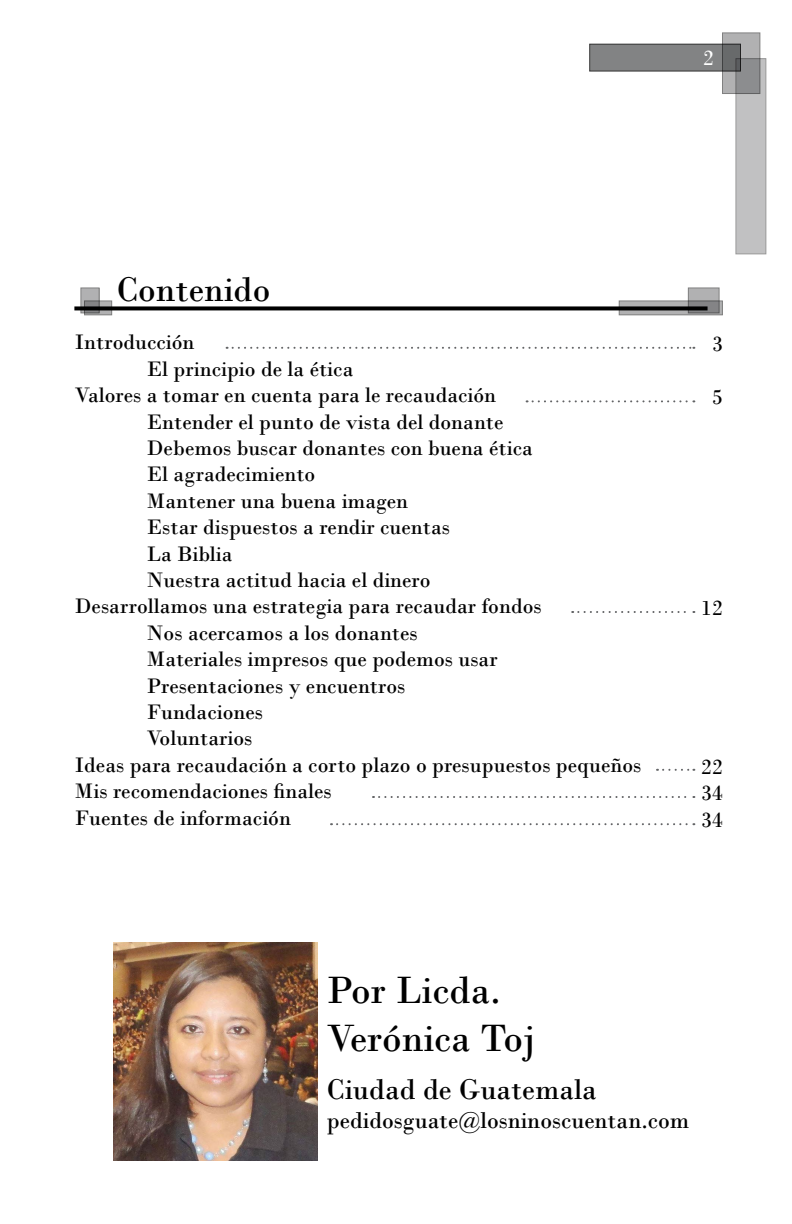
<style>
.page{position:relative;width:792px;height:1224px;background:#fff}
.page>*{position:absolute;margin:0;border:0;box-sizing:border-box;transform-origin:0 0}
.t1{font:40px/48px "Bodoni";color:#000}
.t2{font:36px "Bodoni";color:#000}
.t3{font:30px "Bodoni";color:#000}
.t4{font:24px "Bodoni";color:#000}
.t5{font:22px/26.4px "Bodoni";color:#000;text-align:justify}
.t6{font:22px "Bodoni";color:#fff}
</style>
<div class="page">
<div style="left:590px;top:44px;width:150px;height:27px;background:#828384"></div>
<div style="left:736px;top:59px;width:30px;height:195px;background:#c1c1c2"></div>
<svg style="left:724px;top:34px;width:34px;height:58px;background:#8e8f91"></svg>
<svg style="left:74px;top:306px;width:545px;height:4px;background:#1c1c1c"></svg>
<svg style="left:621px;top:302px;width:100px;height:11px"></svg>
<svg style="left:690px;top:289px;width:28px;height:22px"></svg>
<svg style="left:81px;top:288px;width:18px;height:25px"></svg>
<svg style="left:86px;top:302px;width:24px;height:11px"></svg>
<svg style="left:227px;top:347px;width:467px;height:2px"></svg>
<svg style="left:527px;top:400px;width:167px;height:2px"></svg>
<svg style="left:572px;top:611px;width:122px;height:2px"></svg>
<svg style="left:657px;top:769px;width:37px;height:2px"></svg>
<svg style="left:373px;top:796px;width:321px;height:2px"></svg>
<svg style="left:331px;top:823px;width:363px;height:2px"></svg>
<img style="left:113px;top:942px;width:205px;height:219px">
<p class="t6" style="left:703px;top:45px;width:12px">2</p>
<h2 class="t2" style="left:117px;top:268px;width:155px">Contenido</h2>
<p class="t5" style="left:75px;top:329px;width:121px">Introducción</p>
<p class="t5" style="left:147px;top:356px;width:208px">El principio de la ética</p>
<p class="t5" style="left:75px;top:382px;width:423px">Valores a tomar en cuenta para le recaudación</p>
<p class="t5" style="left:147px;top:408px;width:358px">Entender el punto de vista del donante</p>
<p class="t5" style="left:147px;top:435px;width:388px">Debemos buscar donantes con buena ética</p>
<p class="t5" style="left:147px;top:461px;width:170px">El agradecimiento</p>
<p class="t5" style="left:147px;top:488px;width:263px">Mantener una buena imagen</p>
<p class="t5" style="left:147px;top:514px;width:305px">Estar dispuestos a rendir cuentas</p>
<p class="t5" style="left:147px;top:540px;width:87px">La Biblia</p>
<p class="t5" style="left:147px;top:567px;width:285px">Nuestra actitud hacia el dinero</p>
<p class="t5" style="left:75px;top:593px;width:468px">Desarrollamos una estrategia para recaudar fondos</p>
<p class="t5" style="left:147px;top:620px;width:272px">Nos acercamos a los donantes</p>
<p class="t5" style="left:147px;top:646px;width:352px">Materiales impresos que podemos usar</p>
<p class="t5" style="left:147px;top:672px;width:260px">Presentaciones y encuentros</p>
<p class="t5" style="left:147px;top:699px;width:118px">Fundaciones</p>
<p class="t5" style="left:147px;top:725px;width:107px">Voluntarios</p>
<p class="t5" style="left:75px;top:752px;width:568px">Ideas para recaudación a corto plazo o presupuestos pequeños</p>
<p class="t5" style="left:75px;top:778px;width:258px">Mis recomendaciones finales</p>
<p class="t5" style="left:75px;top:804px;width:218px">Fuentes de información</p>
<p class="t5" style="left:712px;top:331px;width:12px">3</p>
<p class="t5" style="left:712px;top:384px;width:12px">5</p>
<p class="t5" style="left:701px;top:595px;width:23px">12</p>
<p class="t5" style="left:701px;top:754px;width:23px">22<br>34<br>34</p>
<h1 class="t1" style="left:327px;top:967px;width:210px">Por Licda.<br>Verónica Toj</h1>
<h3 class="t3" style="left:327px;top:1072px;width:272px">Ciudad de Guatemala</h3>
<p class="t4" style="left:327px;top:1106px;width:364px">pedidosguate@losninoscuentan.com</p>
</div>
